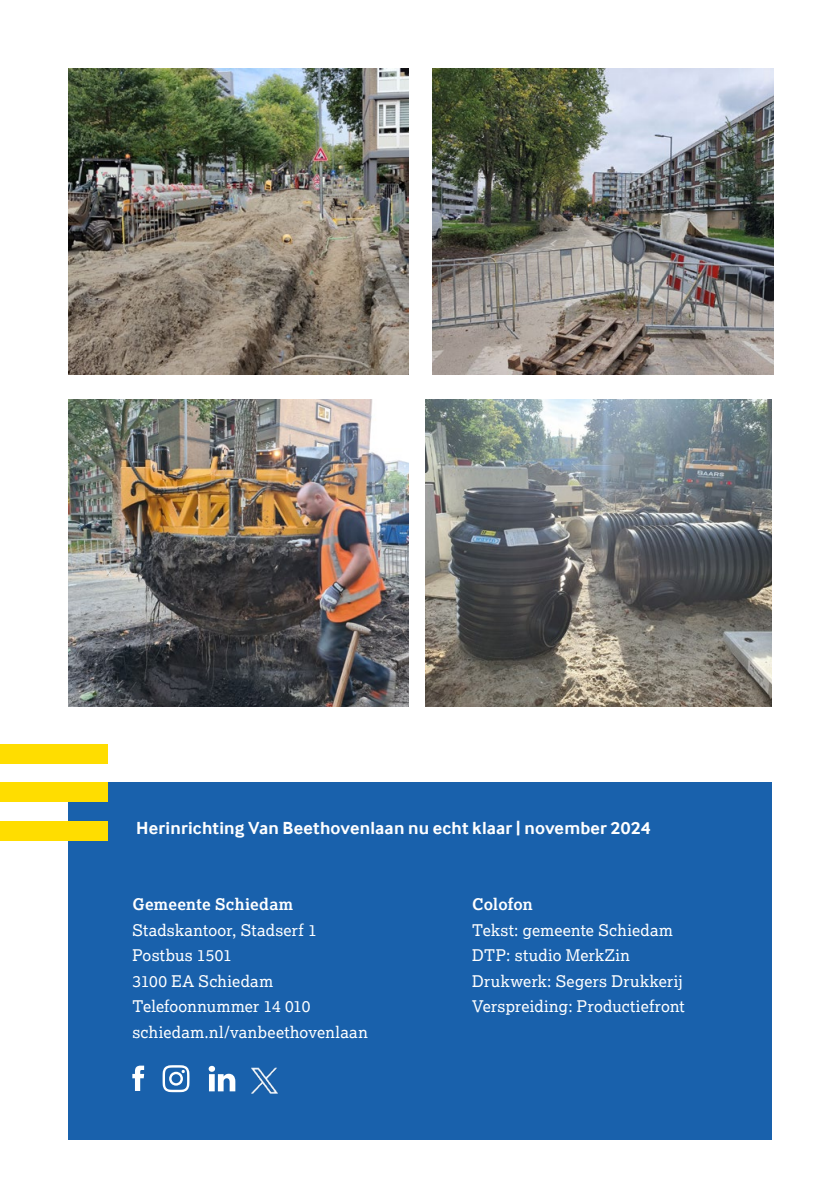
<style>
.page{position:relative;width:840px;height:1191px;background:#fff}
.page>*{position:absolute;margin:0;border:0;box-sizing:border-box;transform-origin:0 0}
.t1{font:700 18px "Inter Face";letter-spacing:.01em;color:#fff}
.t2{font:16px "Lexia";letter-spacing:.02em;color:#fff}
.t3{font:700 16px "Lexia";letter-spacing:.015em;color:#fff}
</style>
<div class="page">
<div style="left:68px;top:782px;width:703px;height:358px;background:#1961ac"></div>
<svg style="left:132px;top:1065px;width:12px;height:26px"></svg>
<svg style="left:162px;top:1065px;width:27px;height:27px"></svg>
<svg style="left:208px;top:1065px;width:27px;height:26px"></svg>
<div style="left:0;top:744px;width:107px;height:19px;background:#fd0"></div>
<div style="left:0;top:782px;width:107px;height:20px;background:#fd0"></div>
<div style="left:0;top:821px;width:107px;height:19px;background:#fd0"></div>
<img style="left:68px;top:68px;width:340px;height:306px">
<img style="left:68px;top:400px;width:340px;height:306px">
<img style="left:432px;top:68px;width:340px;height:306px">
<img style="left:425px;top:400px;width:346px;height:306px">
<img style="left:251px;top:1067px;width:27px;height:27px">
<p class="t1" style="left:136px;top:817px;width:515px">Herinrichting Van Beethovenlaan nu echt klaar | november 2024</p>
<p class="t3" style="left:132px;top:894px;width:162px">Gemeente Schiedam</p>
<p class="t2" style="left:132px;top:920px;width:186px">Stadskantoor, Stadserf 1</p>
<p class="t2" style="left:132px;top:945px;width:101px">Postbus 1501</p>
<p class="t2" style="left:132px;top:971px;width:142px">3100 EA Schiedam</p>
<p class="t2" style="left:132px;top:996px;width:179px">Telefoonnummer 14 010</p>
<p class="t2" style="left:132px;top:1022px;width:237px">schiedam.nl/vanbeethovenlaan</p>
<p class="t3" style="left:472px;top:894px;width:62px">Colofon</p>
<p class="t2" style="left:472px;top:920px;width:202px">Tekst: gemeente Schiedam</p>
<p class="t2" style="left:472px;top:945px;width:159px">DTP: studio MerkZin</p>
<p class="t2" style="left:472px;top:971px;width:212px">Drukwerk: Segers Drukkerij</p>
<p class="t2" style="left:472px;top:996px;width:214px">Verspreiding: Productiefront</p>
</div>
